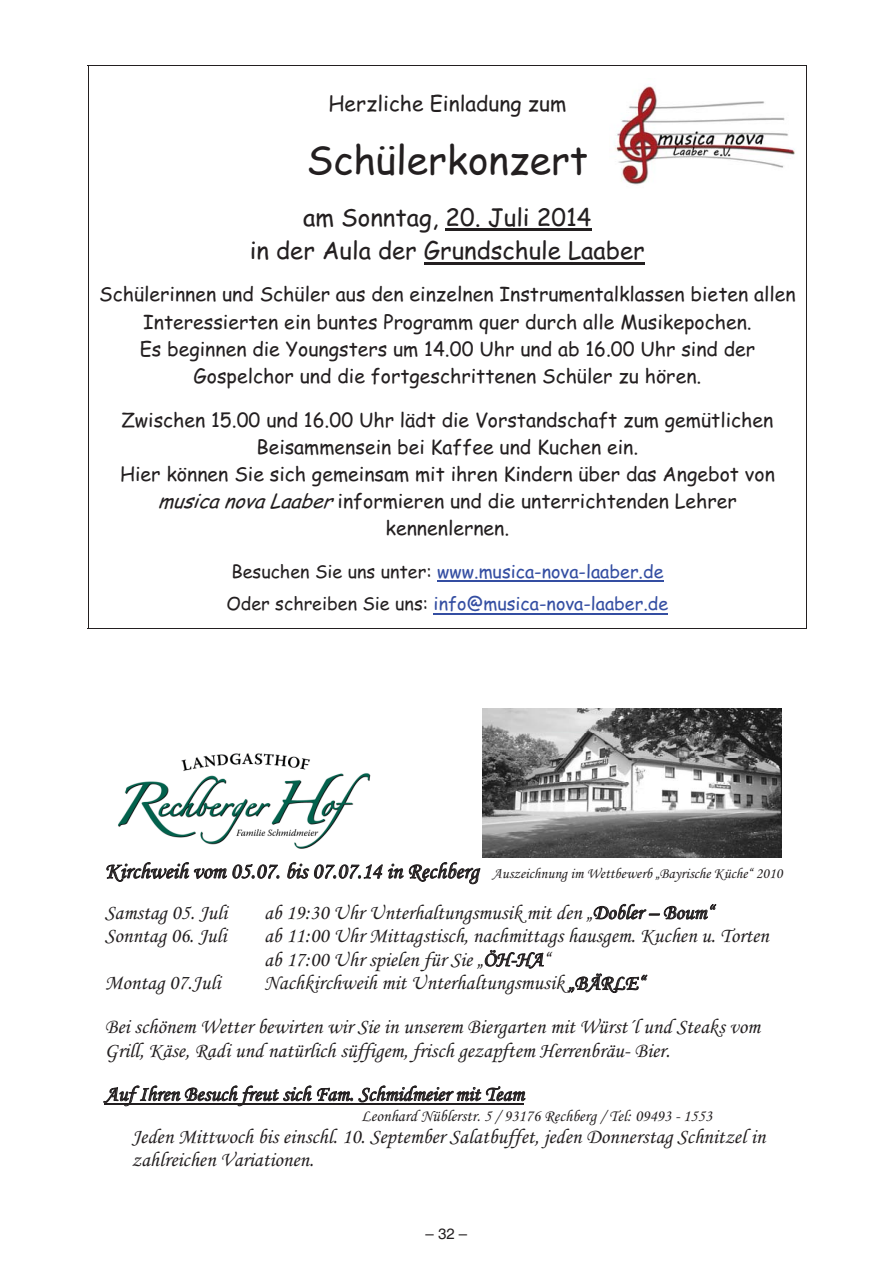
<style>
.page{position:relative;width:893px;height:1263px;background:#fff}
.page>*{position:absolute;margin:0;border:0;box-sizing:border-box;transform-origin:0 0}
.t1{font:39px "Comic Sans MS";color:#231f20}
.t2{font:24px/33.5px "Comic Sans MS";color:#231f20;text-align:center}
.t3{font:italic 21px/23.5px "Monotype Corsiva";color:#231f20}
.t4{font:21px "Comic Sans MS";color:#231f20}
.t5{font:19.5px/27.2px "Comic Sans MS";color:#231f20;text-align:center}
.t6{font:18px/32.5px "Comic Sans MS";color:#344ea2}
.t7{font:italic 16.5px "Monotype Corsiva";color:#231f20}
.t8{font:italic 15px "Monotype Corsiva";color:#231f20}
.t9{font:15px "Helvetica";color:#231f20}
.s1{font-style:italic}
.s2{color:#231f20}
.s3{font-size:22.5px}
</style>
<div class="page">
<hr style="left:88px;top:65px;width:719px;height:1px;background:#231f20">
<svg style="left:88px;top:66px;width:1px;height:65px"></svg>
<svg style="left:806px;top:66px;width:1px;height:65px"></svg>
<hr style="left:88px;top:131px;width:1px;height:55px;background:#231f20">
<hr style="left:806px;top:131px;width:1px;height:55px;background:#231f20">
<svg style="left:88px;top:186px;width:1px;height:13px"></svg>
<svg style="left:806px;top:186px;width:1px;height:13px"></svg>
<hr style="left:446px;top:229px;width:146px;height:2px;background:#231f20">
<hr style="left:88px;top:199px;width:1px;height:34px;background:#231f20">
<hr style="left:806px;top:199px;width:1px;height:34px;background:#231f20">
<hr style="left:424px;top:262px;width:221px;height:2px;background:#231f20">
<hr style="left:88px;top:233px;width:1px;height:33px;background:#231f20">
<hr style="left:806px;top:233px;width:1px;height:33px;background:#231f20">
<svg style="left:88px;top:266px;width:1px;height:292px"></svg>
<svg style="left:806px;top:266px;width:1px;height:292px"></svg>
<hr style="left:437px;top:580px;width:226px;height:2px;background:#344ea2">
<hr style="left:88px;top:558px;width:1px;height:32px;background:#231f20">
<hr style="left:806px;top:558px;width:1px;height:32px;background:#231f20">
<hr style="left:434px;top:613px;width:234px;height:1px;background:#344ea2">
<hr style="left:88px;top:590px;width:1px;height:33px;background:#231f20">
<hr style="left:806px;top:590px;width:1px;height:33px;background:#231f20">
<hr style="left:88px;top:628px;width:719px;height:1px;background:#231f20">
<img style="left:615px;top:84px;width:180px;height:101px">
<img style="left:118px;top:753px;width:253px;height:96px">
<img style="left:483px;top:709px;width:299px;height:148px">
<svg style="left:106px;top:862px;width:173px;height:20px"></svg>
<svg style="left:287px;top:862px;width:194px;height:22px"></svg>
<svg style="left:594px;top:904px;width:122px;height:16px"></svg>
<svg style="left:485px;top:950px;width:59px;height:19px"></svg>
<svg style="left:568px;top:973px;width:79px;height:20px"></svg>
<svg style="left:103px;top:1086px;width:423px;height:20px"></svg>
<hr style="left:105px;top:1103px;width:419px;height:1px;background:#231f20">
<p class="t4" style="left:328px;top:95px;width:239px">Herzliche Einladung zum</p>
<h1 class="t1" style="left:306px;top:144px;width:283px">Schülerkonzert</h1>
<p class="t2" style="left:250px;top:203px;width:396px">am Sonntag, 20. Juli 2014<br>in der Aula der Grundschule Laaber</p>
<p class="t5" style="left:99px;top:283px;width:698px">Schülerinnen und Schüler aus den einzelnen Instrumentalklassen bieten allen Interessierten ein buntes Programm quer durch alle Musikepochen.<br>Es beginnen die Youngsters um 14.00 Uhr und ab 16.00 Uhr sind der Gospelchor und die fortgeschrittenen Schüler zu hören.</p>
<p class="t5" style="left:120px;top:408px;width:656px">Zwischen 15.00 und 16.00 Uhr lädt die Vorstandschaft zum gemütlichen Beisammensein bei Kaffee und Kuchen ein.<br>Hier können Sie sich gemeinsam mit ihren Kindern über das Angebot von <span class="s1">musicanovaLaaber</span>informieren und die unterrichtenden Lehrer kennenlernen.</p>
<p class="t6" style="left:226px;top:557px;width:443px"><span class="s2">Besuchen Sie uns unter:</span> www.musica-nova-laaber.de<br><span class="s2">Oder schreiben Sie uns:</span> info@musica-nova-laaber.de</p>
<p class="t8" style="left:105px;top:868px;width:679px"><span class="s3">Kirchweih vom 05.07. bis 07.07.14 in Rechberg</span> Auszeichnung im Wettbewerb „Bayrische Küche“ 2010</p>
<p class="t3" style="left:105px;top:902px;width:124px">Samstag 05. Juli</p>
<p class="t3" style="left:264px;top:902px;width:451px">ab 19:30 Uhr Unterhaltungsmusik mit den „Dobler – Boum“</p>
<p class="t3" style="left:105px;top:926px;width:123px">Sonntag 06. Juli</p>
<p class="t3" style="left:264px;top:926px;width:506px">ab 11:00 Uhr Mittagstisch, nachmittags hausgem. Kuchen u. Torten ab 17:00 Uhr spielen für Sie „ÖH-HA“</p>
<p class="t3" style="left:105px;top:973px;width:117px">Montag 07.Juli</p>
<p class="t3" style="left:105px;top:963px;width:657px;line-height:43.7px;text-indent:159px">Nachkirchweih mit Unterhaltungsmusik „BÄRLE“<br>Bei schönem Wetter bewirten wir Sie in unserem Biergarten mit Würst´l und Steaks vom</p>
<p class="t3" style="left:105px;top:1030px;width:567px;line-height:43.7px">Grill, Käse, Radi und natürlich süffigem, frisch gezapftem Herrenbräu- Bier.<br>Auf Ihren Besuch freut sich Fam. Schmidmeier mit Team</p>
<p class="t7" style="left:361px;top:1109px;width:352px">Leonhard Nüblerstr. 5 / 93176 Rechberg / Tel: 09493 - 1553</p>
<p class="t3" style="left:132px;top:1126px;width:635px">Jeden Mittwoch bis einschl. 10. September Salatbuffet, jeden Donnerstag Schnitzel in zahlreichen Variationen.</p>
<p class="t9" style="left:425px;top:1229px;width:43px">– 32 –</p>
</div>
